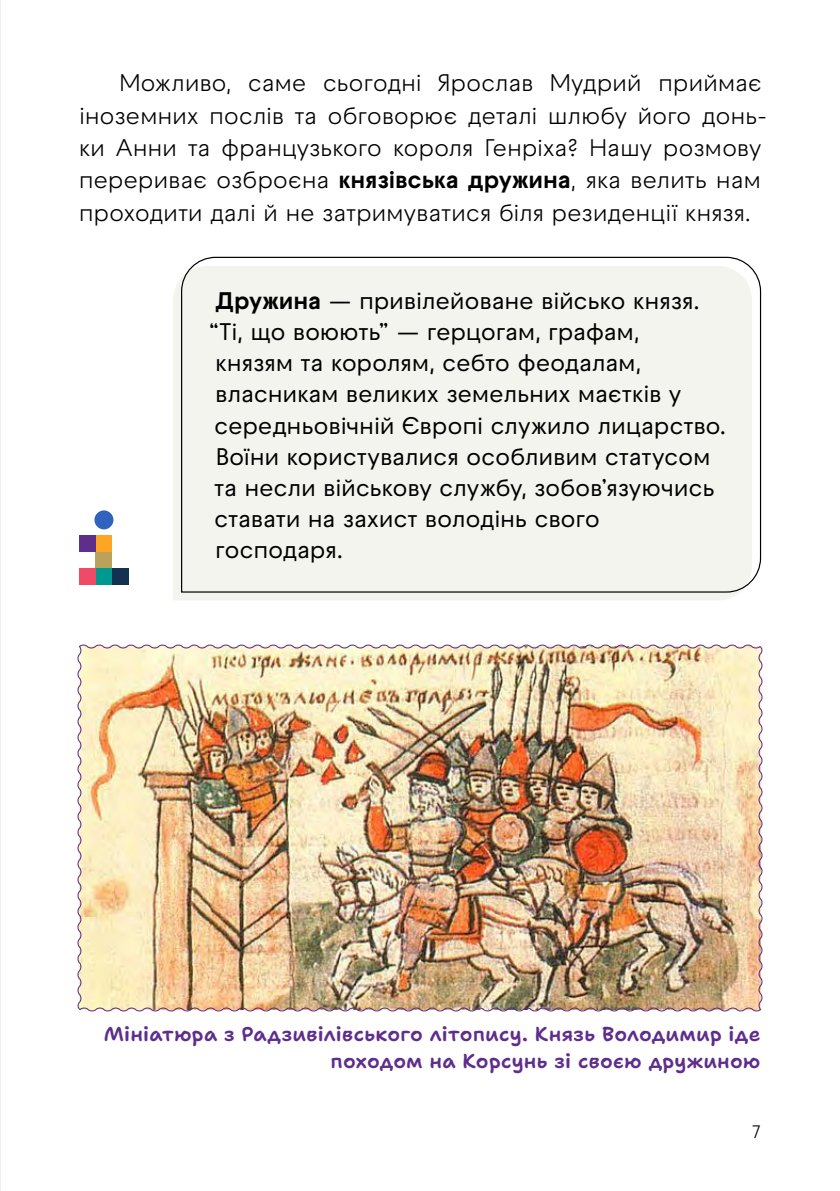
<style>
.page{position:relative;width:840px;height:1191px;background:#fff}
.page>*{position:absolute;margin:0;border:0;box-sizing:border-box;transform-origin:0 0}
.t1{font:500 24px/31.2px "Raptor V3 Premium";letter-spacing:-.01em;color:#000}
.t2{font:24px/32.4px "Raptor V3 Premium";letter-spacing:-.015em;color:#000}
.t3{font:600 20px/27px "Shantell Sans";letter-spacing:.015em;color:#5f2d8c;text-align:right}
.t4{font:18px "Raptor V3 Premium";color:#000}
.s1{font-weight:700}
</style>
<div class="page">
<div style="left:173px;top:280px;width:565px;height:320px;background:#f4f4ef"></div>
<div style="left:180px;top:256px;width:581px;height:337px;background:#f4f4ef"></div>
<img style="left:77px;top:644px;width:686px;height:368px">
<div style="left:94px;top:510px;width:19px;height:19px;background:#3162be;border-radius:50%"></div>
<div style="left:96px;top:568px;width:16px;height:16px;background:#009891"></div>
<div style="left:96px;top:552px;width:16px;height:16px;background:#baa25d"></div>
<div style="left:96px;top:536px;width:16px;height:16px;background:#fda625"></div>
<div style="left:79px;top:568px;width:17px;height:16px;background:#ef4b67"></div>
<div style="left:112px;top:568px;width:16px;height:16px;background:#14324f"></div>
<div style="left:79px;top:536px;width:17px;height:16px;background:#5f2d8c"></div>
<hr style="left:0;top:0;width:1px;height:1191px;background:#000">
<p class="t2" style="left:79px;top:66px;width:689px;text-indent:40px">Можливо, саме сьогодні Ярослав Мудрий приймає іноземних послів та обговорює деталі шлюбу його донь&shy;ки Анни та французького короля Генріха? Нашу розмову перериває озброєна <span class="s1">князівська дружина</span>, яка велить нам проходити далі й не затримуватися біля резиденції князя.</p>
<p class="t1" style="left:209px;top:284px;width:518px"><span class="s1">Дружина</span> — привілейоване військо князя. “Ті, що воюють” — герцогам, графам,<br>князям та королям, себто феодалам, власникам великих земельних маєтків у середньовічній Європі служило лицарство.<br>Воїни користувалися особливим статусом та несли військову службу, зобов’язуючись ставати на захист володінь свого господаря.</p>
<p class="t3" style="left:104px;top:1020px;width:657px">Мініатюра з Радзивілівського літопису. Князь Володимир іде походом на Корсунь зі своєю дружиною</p>
<p class="t4" style="left:751px;top:1119px;width:10px">7</p>
</div>
